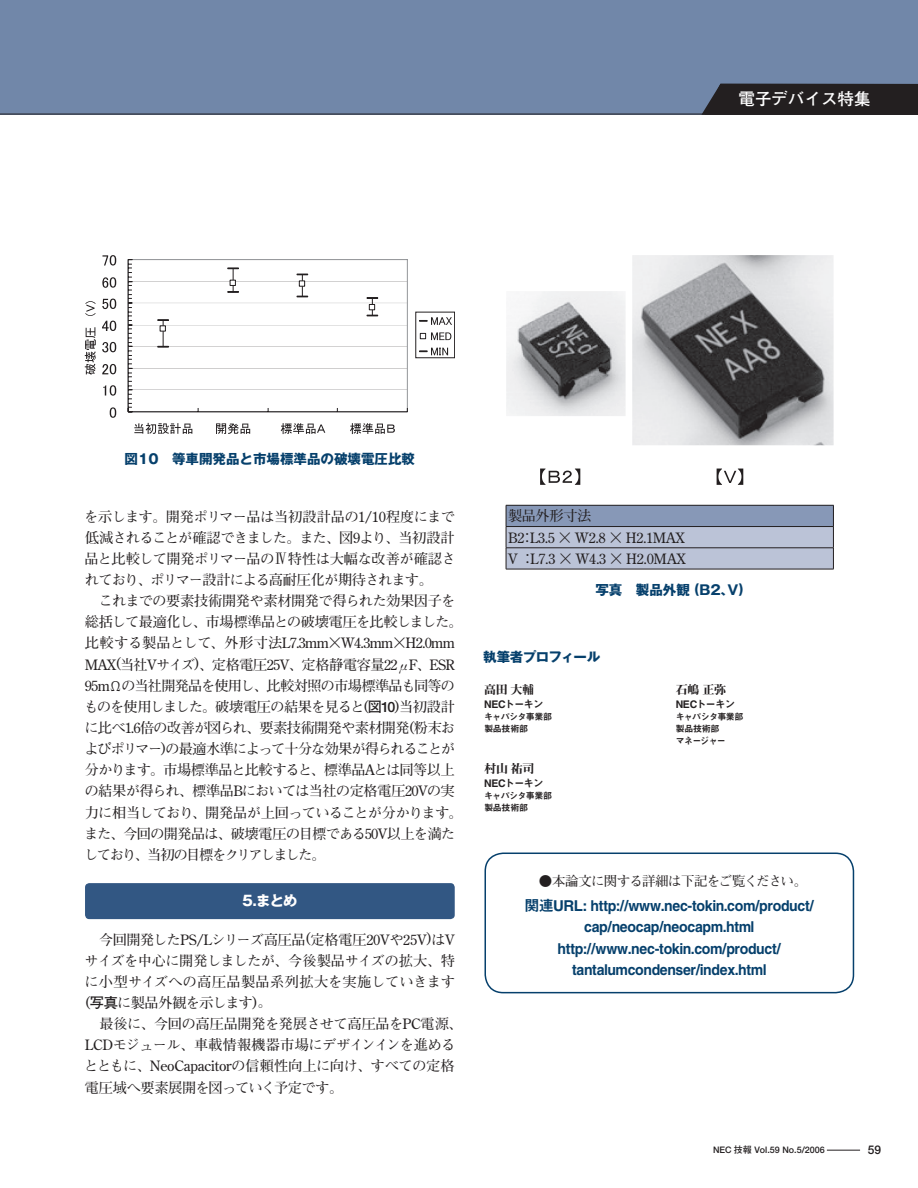
<style>
.page{position:relative;width:918px;height:1188px;background:#fff}
.page>*{position:absolute;margin:0;border:0;box-sizing:border-box;transform-origin:0 0}
.t1{font:700 16.5px "Futo Go B101";color:#fff}
.t2{font:15px/21.1px "Midashi Go MB31";letter-spacing:-.025em;color:#06406c;text-align:center}
.t3{font:700 14.25px/21.1px "Futo Min A101";letter-spacing:-.04em;color:#231f20}
.t4{font:700 14.25px/21.3px "Futo Min A101";letter-spacing:-.015em;color:#231f20}
.t5{font:700 14.25px "Gothic MB101";color:#fff}
.t6{font:700 13.5px "Gothic MB101";color:#06406c}
.t7{font:700 13.5px "Futo Min A101";letter-spacing:-.06em;color:#231f20}
.t8{font:700 13.5px "Gothic MB101";letter-spacing:-.04em;color:#06406c}
.t9{font:12px "Midashi Min MA31";letter-spacing:-.025em;color:#231f20}
.t10{font:700 12px "Futo Go B101";color:#231f20}
.t11{font:10.5px "Midashi Go MB31";letter-spacing:-.085em;color:#231f20}
.t12{font:9px/11.7px "Midashi Go MB31";letter-spacing:-.055em;color:#231f20}
.t13{font:700 9px "Futo Go B101";color:#231f20}
.s1{font-family:"Futo Go B101"}
</style>
<div class="page">
<div style="left:0;top:0;width:918px;height:114px;background:#7187a9"></div>
<hr style="left:827px;top:1150px;width:33px;height:1px;background:#231f20">
<div style="left:701px;top:84px;width:217px;height:31px;background:#231f20"></div>
<div style="left:85px;top:883px;width:370px;height:36px;background:#325783"></div>
<svg style="left:128px;top:259px;width:280px;height:154px"></svg>
<svg style="left:110px;top:407px;width:6px;height:11px"></svg>
<svg style="left:103px;top:385px;width:13px;height:11px"></svg>
<svg style="left:102px;top:364px;width:14px;height:10px"></svg>
<svg style="left:102px;top:342px;width:14px;height:10px"></svg>
<svg style="left:102px;top:321px;width:14px;height:10px"></svg>
<svg style="left:102px;top:299px;width:14px;height:10px"></svg>
<svg style="left:102px;top:277px;width:14px;height:11px"></svg>
<svg style="left:103px;top:255px;width:13px;height:11px"></svg>
<svg style="left:134px;top:423px;width:58px;height:11px"></svg>
<svg style="left:216px;top:423px;width:34px;height:11px"></svg>
<svg style="left:281px;top:423px;width:44px;height:11px"></svg>
<svg style="left:350px;top:423px;width:45px;height:11px"></svg>
<svg style="left:85px;top:327px;width:11px;height:48px"></svg>
<svg style="left:85px;top:301px;width:11px;height:15px"></svg>
<svg style="left:415px;top:312px;width:40px;height:46px"></svg>
<img style="left:506px;top:291px;width:120px;height:125px">
<img style="left:632px;top:255px;width:202px;height:190px">
<svg style="left:540px;top:469px;width:40px;height:16px"></svg>
<svg style="left:717px;top:469px;width:26px;height:16px"></svg>
<svg style="left:506px;top:505px;width:328px;height:64px;background:#a2acc2"></svg>
<hr style="left:506px;top:569px;width:328px;height:1px;background:#231f20">
<svg style="left:484px;top:852px;width:371px;height:141px"></svg>
<p class="t1" style="left:739px;top:89px;width:133px">電子デバイス特集</p>
<p class="t1" style="left:739px;top:89px;width:100px">映像表示技術</p>
<p class="t6" style="left:125px;top:449px;width:292px">図10　等車開発品と市場標準品の破壊電圧比較</p>
<p class="t3" style="left:84px;top:506px;width:380px">を示します。開発ポリマー品は当初設計品の1/10程度にまで低減されることが確認できました。また、図9より、当初設計品と比較して開発ポリマー品のⅣ特性は大幅な改善が確認されており、ポリマー設計による高耐圧化が期待されます。<br>　これまでの要素技術開発や素材開発で得られた効果因子を総括して最適化し、市場標準品との破壊電圧を比較しました。比較する製品として、外形寸法L7.3mm×W4.3mm×H2.0mm MAX(当社Vサイズ)、定格電圧25V、定格静電容量22μF、ESR 95mΩの当社開発品を使用し、比較対照の市場標準品も同等のものを使用しました。破壊電圧の結果を見ると(<span class="s1">図10</span>)当初設計に比べ1.6倍の改善が図られ、要素技術開発や素材開発(粉末およびポリマー)の最適水準によって十分な効果が得られることが分かります。市場標準品と比較すると、標準品Aとは同等以上の結果が得られ、標準品Bにおいては当社の定格電圧20Vの実力に相当しており、開発品が上回っていることが分かります。また、今回の開発品は、破壊電圧の目標である50V以上を満たしており、当初の目標をクリアしました。</p>
<p class="t5" style="left:242px;top:890px;width:57px">5.まとめ</p>
<p class="t3" style="left:84px;top:929px;width:380px">　今回開発したPS/Lシリーズ高圧品(定格電圧20Vや25V)はVサイズを中心に開発しましたが、今後製品サイズの拡大、特に小型サイズへの高圧品製品系列拡大を実施していきます(<span class="s1">写真</span>に製品外観を示します)。<br>　最後に、今回の高圧品開発を発展させて高圧品をPC電源、<br>LCDモジュール、車載情報機器市場にデザインインを進めるとともに、NeoCapacitorの信頼性向上に向け、すべての定格電圧域へ要素展開を図っていく予定です。</p>
<p class="t4" style="left:508px;top:506px;width:179px">製品外形寸法<br>B2：L3.5 × W2.8 × H2.1MAX<br>V ：L7.3 × W4.3 × H2.0MAX</p>
<p class="t6" style="left:595px;top:581px;width:149px">写真　製品外観 (B2、V)</p>
<p class="t8" style="left:483px;top:648px;width:118px">執筆者プロフィール</p>
<p class="t9" style="left:484px;top:683px;width:51px">高田 大輔</p>
<p class="t11" style="left:484px;top:698px;width:61px">NECトーキン</p>
<p class="t12" style="left:484px;top:711px;width:69px">キャパシタ事業部製品技術部</p>
<p class="t9" style="left:485px;top:762px;width:52px">村山 祐司</p>
<p class="t11" style="left:484px;top:777px;width:61px">NECトーキン</p>
<p class="t12" style="left:484px;top:790px;width:69px">キャパシタ事業部製品技術部</p>
<p class="t9" style="left:676px;top:683px;width:52px">石嶋 正弥</p>
<p class="t11" style="left:676px;top:698px;width:61px">NECトーキン</p>
<p class="t12" style="left:676px;top:711px;width:69px">キャパシタ事業部製品技術部<br>マネージャー</p>
<p class="t7" style="left:539px;top:872px;width:269px">●本論文に関する詳細は下記をご覧ください。</p>
<p class="t2" style="left:524px;top:895px;width:291px">関連URL: http://www.nec-tokin.com/product/ cap/neocap/neocapm.html http://www.nec-tokin.com/product/ tantalumcondenser/index.html</p>
<p class="t13" style="left:713px;top:1144px;width:113px">NEC 技報 Vol.59 No.5/2006</p>
<p class="t10" style="left:868px;top:1143px;width:15px">59</p>
</div>
